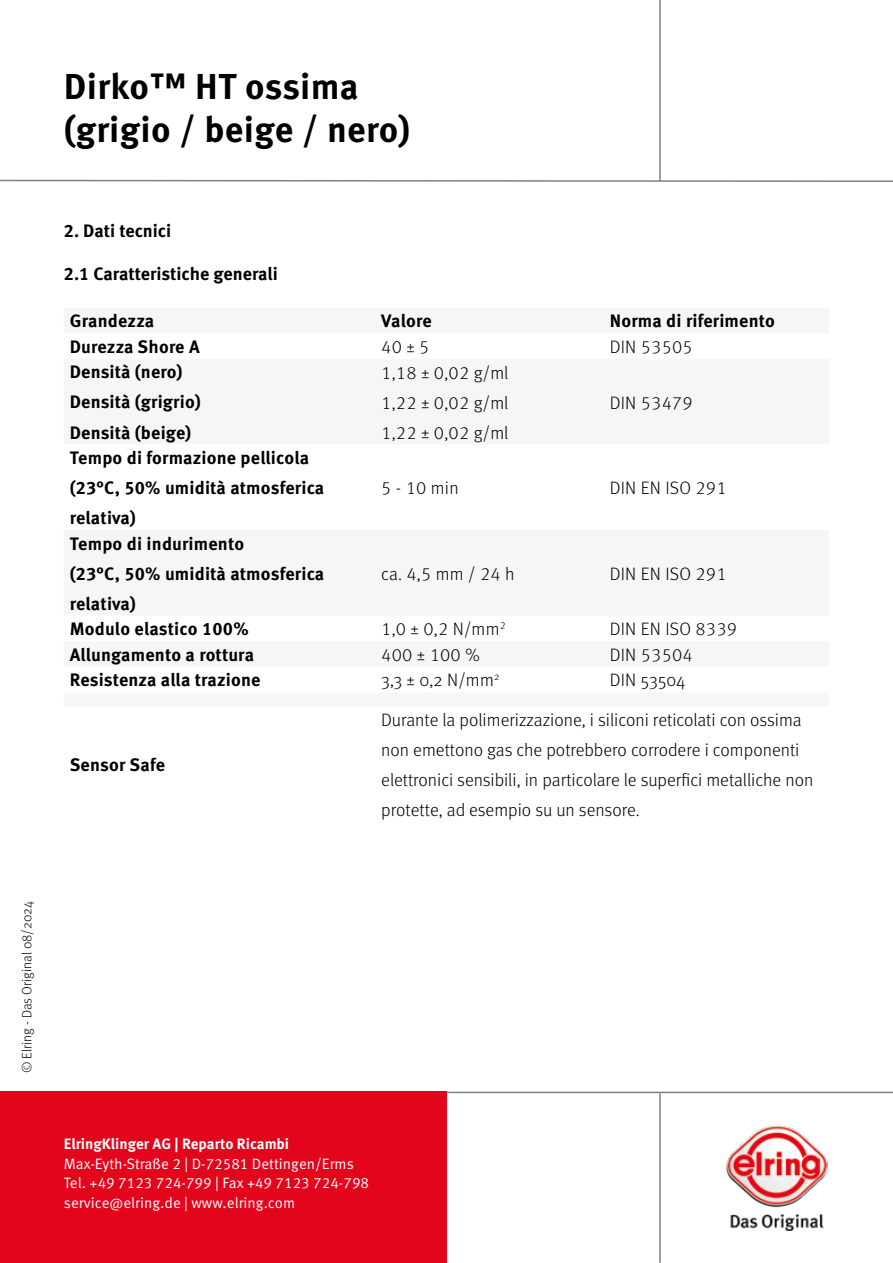
<style>
.page{position:relative;width:893px;height:1263px;background:#fff}
.page>*{position:absolute;margin:0;border:0;box-sizing:border-box;transform-origin:0 0}
.t1{font:700 36px/43.2px "Meta Pro";letter-spacing:.01em;color:#000}
.t2{font:300 18px/30px "Meta Pro";color:#000;text-align:justify}
.t3{font:700 18px/30px "Meta Pro";letter-spacing:.01em;color:#000}
.t4{font:15px/19.5px "Meta Pro Norm";color:#fff}
.t5{font:700 15px "Meta Pro";color:#fff}
.t6{font:300 13.5px "Meta Pro";color:#000}
</style>
<div class="page">
<hr style="left:659px;top:0;width:2px;height:182px;background:#808080">
<svg style="left:0;top:179px;width:893px;height:3px"></svg>
<hr style="left:659px;top:1093px;width:2px;height:170px;background:#808080">
<div style="left:0;top:1092px;width:446px;height:171px;background:#e3051b"></div>
<hr style="left:446px;top:1092px;width:447px;height:1px;background:#808080">
<img style="left:727px;top:1126px;width:100px;height:104px">
<h1 class="t1" style="left:64px;top:63px;width:348px">Dirko™ HT ossima (grigio / beige / nero)</h1>
<p class="t3" style="left:64px;top:215px;width:109px">2. Dati tecnici</p>
<p class="t3" style="left:64px;top:258px;width:216px">2.1 Caratteristiche generali</p>
<p class="t3" style="left:70px;top:305px;width:86px">Grandezza</p>
<p class="t3" style="left:381px;top:305px;width:52px">Valore</p>
<p class="t3" style="left:610px;top:305px;width:167px">Norma di riferimento</p>
<p class="t3" style="left:70px;top:330px;width:131px">Durezza Shore A</p>
<p class="t2" style="left:381px;top:331px;width:50px">40 ± 5</p>
<p class="t2" style="left:610px;top:331px;width:85px">DIN 53505</p>
<p class="t3" style="left:70px;top:356px;width:132px">Densità (nero)<br>Densità (grigrio)<br>Densità (beige)</p>
<p class="t2" style="left:381px;top:356px;width:129px">1,18 ± 0,02 g/ml 1,22 ± 0,02 g/ml 1,22 ± 0,02 g/ml</p>
<p class="t2" style="left:610px;top:386px;width:85px">DIN 53479</p>
<p class="t3" style="left:70px;top:442px;width:256px">Tempo di formazione pellicola (23°C, 50% umidità atmosferica relativa)</p>
<p class="t3" style="left:70px;top:527px;width:256px">Tempo di indurimento<br>(23°C, 50% umidità atmosferica relativa)</p>
<p class="t2" style="left:381px;top:472px;width:79px">5 - 10 min</p>
<p class="t2" style="left:610px;top:472px;width:118px">DIN EN ISO 291</p>
<p class="t2" style="left:381px;top:557px;width:135px">ca. 4,5 mm / 24 h</p>
<p class="t2" style="left:610px;top:557px;width:118px">DIN EN ISO 291</p>
<p class="t3" style="left:70px;top:613px;width:180px">Modulo elastico 100%</p>
<p class="t2" style="left:381px;top:613px;width:126px">1,0 ± 0,2 N/mm<sup>2</sup></p>
<p class="t2" style="left:610px;top:613px;width:129px">DIN EN ISO 8339</p>
<p class="t3" style="left:70px;top:638px;width:186px">Allungamento a rottura</p>
<p class="t2" style="left:381px;top:639px;width:100px">400 ± 100 %</p>
<p class="t2" style="left:610px;top:639px;width:85px">DIN 53504</p>
<p class="t3" style="left:70px;top:664px;width:192px">Resistenza alla trazione</p>
<p class="t2" style="left:381px;top:664px;width:120px">3,3 ± 0,2 N/mm<sup>2</sup></p>
<p class="t2" style="left:610px;top:664px;width:77px">DIN 53504</p>
<p class="t3" style="left:70px;top:749px;width:97px">Sensor Safe</p>
<p class="t2" style="left:381px;top:704px;width:434px;text-align:left">Durante la polimerizzazione, i siliconi reticolati con ossima non emettono gas che potrebbero corrodere i componenti elettronici sensibili, in particolare le superfici metalliche non protette, ad esempio su un sensore.</p>
<p class="t6" style="left:17px;top:1073px;width:173px;rotate:-90deg">© Elring - Das Original 08/2024</p>
<p class="t5" style="left:64px;top:1132px;width:227px">ElringKlinger AG | Reparto Ricambi</p>
<p class="t4" style="left:64px;top:1153px;width:307px">Max-Eyth-Straße 2 | D-72581 Dettingen/Erms<br>Tel. +49 7123 724-799 | Fax +49 7123 724-798 service@elring.de | www.elring.com</p>
</div>
